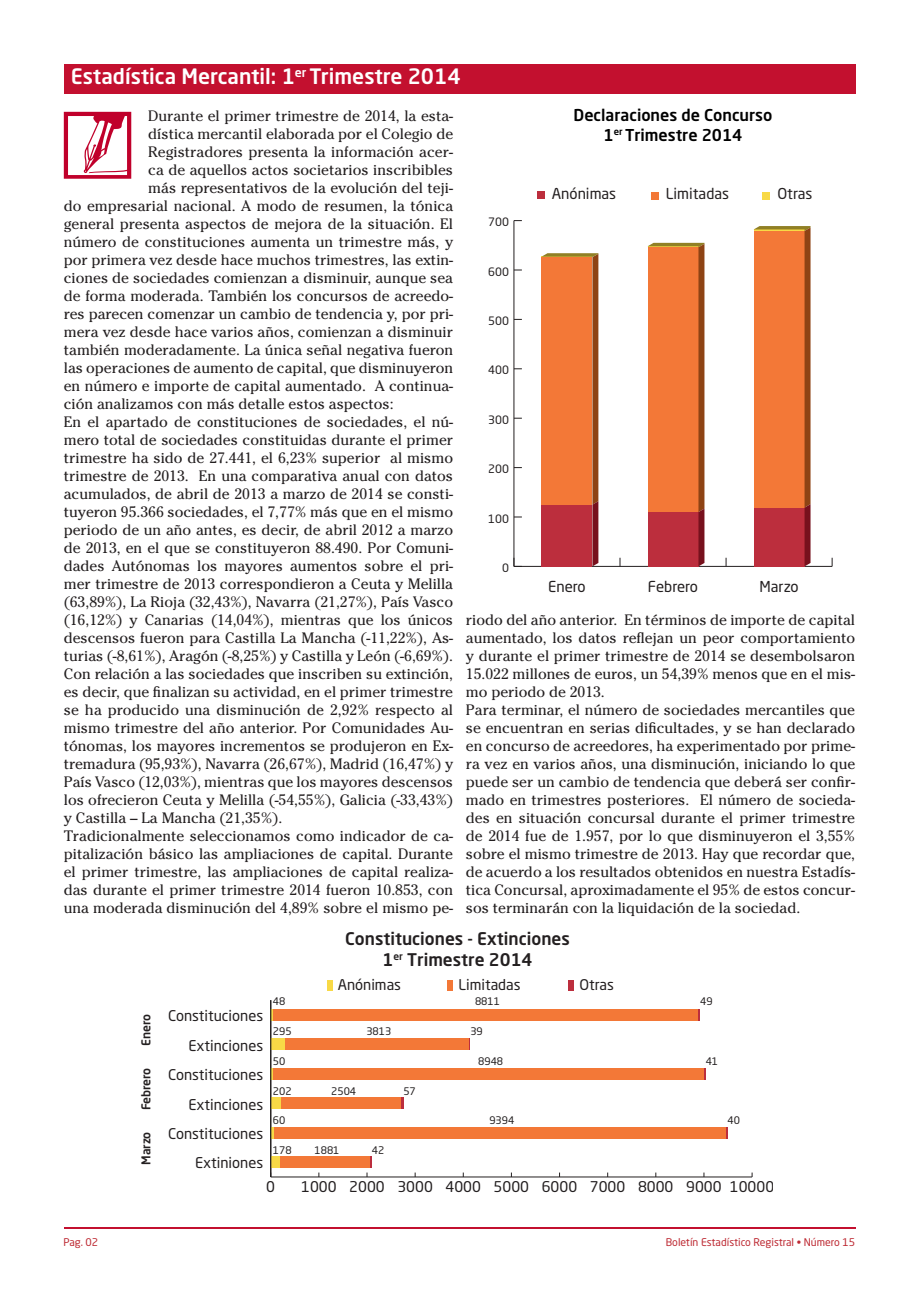
<style>
.page{position:relative;width:919px;height:1289px;background:#fff}
.page>*{position:absolute;margin:0;border:0;box-sizing:border-box;transform-origin:0 0}
.Cuerpo{font:500 21px "Neo Sans Std";color:#fff}
.t1{font:500 17.25px/20.7px "Neo Sans Std";color:#231f20;text-align:center}
.t2{font:500 16.2px/19.4px "Neo Sans Std";color:#000;text-align:center}
.Cuerpo-2{font:15px/18px "Cheltenham Std";color:#231f20;text-align:justify}
.t3{font:14.85px "Neo Sans Std";color:#231f20}
.t4{font:14.7px "Neo Sans Std";color:#231f20}
.t5{font:500 12px "Neo Sans Std";letter-spacing:-.02em;color:#231f20}
.t6{font:11.4px "Neo Sans Std";color:#231f20}
.t7{font:10.5px "Neo Sans Std";color:#bd2a33}
.t8{font:10.35px "Neo Sans Std";color:#231f20}
</style>
<div class="page">
<hr style="left:271px;top:1176px;width:481px;height:1px;background:#231f20">
<div style="left:568px;top:980px;width:5px;height:10px;background:#bc2e3d"></div>
<svg style="left:697px;top:1009px;width:2px;height:11px"></svg>
<svg style="left:468px;top:1038px;width:2px;height:12px"></svg>
<svg style="left:703px;top:1068px;width:2px;height:11px"></svg>
<svg style="left:401px;top:1097px;width:2px;height:12px"></svg>
<svg style="left:725px;top:1127px;width:2px;height:11px"></svg>
<svg style="left:366px;top:1156px;width:6px;height:20px"></svg>
<div style="left:447px;top:980px;width:6px;height:10px;background:#f37837"></div>
<div style="left:273px;top:1008px;width:424px;height:12px;background:#f37837"></div>
<div style="left:285px;top:1038px;width:183px;height:12px;background:#f37837"></div>
<div style="left:273px;top:1067px;width:430px;height:12px;background:#f37837"></div>
<div style="left:280px;top:1097px;width:121px;height:12px;background:#f37837"></div>
<div style="left:273px;top:1126px;width:452px;height:12px;background:#f37837"></div>
<div style="left:279px;top:1156px;width:91px;height:12px;background:#f37837"></div>
<div style="left:327px;top:980px;width:5px;height:10px;background:#f8d946"></div>
<svg style="left:271px;top:1008px;width:12px;height:12px"></svg>
<div style="left:271px;top:1038px;width:14px;height:12px;background:#f8d946"></div>
<svg style="left:271px;top:1067px;width:12px;height:12px"></svg>
<div style="left:271px;top:1097px;width:9px;height:12px;background:#f8d946"></div>
<svg style="left:271px;top:1126px;width:12px;height:12px"></svg>
<div style="left:271px;top:1156px;width:8px;height:12px;background:#f8d946"></div>
<hr style="left:270px;top:1000px;width:1px;height:176px;background:#231f20">
<hr style="left:514px;top:566px;width:318px;height:1px;background:#231f20">
<hr style="left:513px;top:220px;width:1px;height:346px;background:#231f20">
<svg style="left:513px;top:557px;width:9px;height:10px"></svg>
<div style="left:762px;top:192px;width:7px;height:7px;background:#f8d946"></div>
<div style="left:651px;top:192px;width:7px;height:7px;background:#f37837"></div>
<div style="left:537px;top:192px;width:8px;height:7px;background:#bc2e3d"></div>
<svg style="left:647px;top:243px;width:57px;height:323px;background:#e06938"></svg>
<svg style="left:753px;top:226px;width:57px;height:340px;background:#e06938"></svg>
<svg style="left:541px;top:253px;width:57px;height:313px;background:#de6636"></svg>
<svg style="left:64px;top:112px;width:67px;height:67px"></svg>
<div style="left:64px;top:64px;width:791px;height:30px;background:#c3102f"></div>
<hr style="left:64px;top:1227px;width:791px;height:1px;background:#c3102f">
<p class="Cuerpo" style="left:71px;top:63px;width:391px">Estadística Mercantil: 1<sup>er</sup> Trimestre 2014</p>
<p class="Cuerpo-2" style="left:148px;top:107px;width:306px">Durante el primer trimestre de 2014, la esta-</p>
<p class="Cuerpo-2" style="left:148px;top:125px;width:306px">dística mercantil elaborada por el Colegio de</p>
<p class="Cuerpo-2" style="left:148px;top:143px;width:306px">Registradores presenta la información acer-</p>
<p class="Cuerpo-2" style="left:148px;top:161px;width:306px">ca de aquellos actos societarios inscribibles</p>
<p class="Cuerpo-2" style="left:148px;top:179px;width:306px">más representativos de la evolución del teji-</p>
<p class="Cuerpo-2" style="left:64px;top:197px;width:391px">do empresarial nacional. A modo de resumen, la tónica</p>
<p class="Cuerpo-2" style="left:64px;top:215px;width:391px">general presenta aspectos de mejora de la situación. El</p>
<p class="Cuerpo-2" style="left:64px;top:233px;width:391px">número de constituciones aumenta un trimestre más, y</p>
<p class="Cuerpo-2" style="left:64px;top:251px;width:391px">por primera vez desde hace muchos trimestres, las extin-</p>
<p class="Cuerpo-2" style="left:64px;top:269px;width:391px">ciones de sociedades comienzan a disminuir, aunque sea</p>
<p class="Cuerpo-2" style="left:64px;top:287px;width:391px">de forma moderada. También los concursos de acreedo-</p>
<p class="Cuerpo-2" style="left:64px;top:305px;width:391px">res parecen comenzar un cambio de tendencia y, por pri-</p>
<p class="Cuerpo-2" style="left:64px;top:323px;width:391px">mera vez desde hace varios años, comienzan a disminuir</p>
<p class="Cuerpo-2" style="left:64px;top:341px;width:391px">también moderadamente. La única señal negativa fueron</p>
<p class="Cuerpo-2" style="left:64px;top:359px;width:391px">las operaciones de aumento de capital, que disminuyeron</p>
<p class="Cuerpo-2" style="left:64px;top:377px;width:391px">en número e importe de capital aumentado. A continua-</p>
<p class="Cuerpo-2" style="left:64px;top:395px;width:331px">ción analizamos con más detalle estos aspectos:</p>
<p class="Cuerpo-2" style="left:64px;top:413px;width:391px">En el apartado de constituciones de sociedades, el nú&shy;mero total de sociedades constituidas durante el primer trimestre ha sido de 27.441, el 6,23% superior al mismo trimestre de 2013. En una comparativa anual con datos acumulados, de abril de 2013 a marzo de 2014 se consti&shy;tuyeron 95.366 sociedades, el 7,77% más que en el mismo periodo de un año antes, es decir, de abril 2012 a marzo de 2013, en el que se constituyeron 88.490. Por Comuni&shy;dades Autónomas los mayores aumentos sobre el pri&shy;mer trimestre de 2013 correspondieron a Ceuta y Melilla (63,89%), La Rioja (32,43%), Navarra (21,27%), País Vasco (16,12%) y Canarias (14,04%), mientras que los únicos descensos fueron para Castilla La Mancha (-11,22%), As&shy;turias (-8,61%), Aragón (-8,25%) y Castilla y León (-6,69%).</p>
<p class="Cuerpo-2" style="left:64px;top:665px;width:391px">Con relación a las sociedades que inscriben su extinción, es decir, que finalizan su actividad, en el primer trimestre se ha producido una disminución de 2,92% respecto al mismo trimestre del año anterior. Por Comunidades Au&shy;tónomas, los mayores incrementos se produjeron en Ex&shy;tremadura (95,93%), Navarra (26,67%), Madrid (16,47%) y País Vasco (12,03%), mientras que los mayores descensos los ofrecieron Ceuta y Melilla (-54,55%), Galicia (-33,43%) y Castilla – La Mancha (21,35%).</p>
<p class="Cuerpo-2" style="left:64px;top:827px;width:391px">Tradicionalmente seleccionamos como indicador de ca&shy;pitalización básico las ampliaciones de capital. Durante el primer trimestre, las ampliaciones de capital realiza&shy;das durante el primer trimestre 2014 fueron 10.853, con una moderada disminución del 4,89% sobre el mismo pe-</p>
<p class="t2" style="left:573px;top:105px;width:200px">Declaraciones de Concurso<br>1<sup>er</sup> Trimestre 2014</p>
<p class="t6" style="left:488px;top:215px;width:22px">700</p>
<p class="t6" style="left:488px;top:264px;width:22px">600</p>
<p class="t6" style="left:488px;top:314px;width:22px">500</p>
<p class="t6" style="left:488px;top:363px;width:22px">400</p>
<p class="t6" style="left:488px;top:412px;width:22px">300</p>
<p class="t6" style="left:488px;top:462px;width:22px">200</p>
<p class="t6" style="left:488px;top:511px;width:22px">100</p>
<p class="t6" style="left:502px;top:561px;width:8px">0</p>
<p class="t3" style="left:551px;top:184px;width:66px">Anónimas</p>
<p class="t3" style="left:666px;top:185px;width:65px">Limitadas</p>
<p class="t3" style="left:777px;top:185px;width:36px">Otras</p>
<p class="t3" style="left:548px;top:577px;width:39px">Enero</p>
<p class="t3" style="left:648px;top:577px;width:52px">Febrero</p>
<p class="t3" style="left:759px;top:577px;width:41px">Marzo</p>
<p class="Cuerpo-2" style="left:466px;top:611px;width:391px">riodo del año anterior. En términos de importe de capital aumentado, los datos reflejan un peor comportamiento y durante el primer trimestre de 2014 se desembolsaron 15.022 millones de euros, un 54,39% menos que en el mis&shy;mo periodo de 2013.</p>
<p class="Cuerpo-2" style="left:466px;top:701px;width:391px">Para terminar, el número de sociedades mercantiles que se encuentran en serias dificultades, y se han declarado en concurso de acreedores, ha experimentado por prime&shy;ra vez en varios años, una disminución, iniciando lo que puede ser un cambio de tendencia que deberá ser confir&shy;mado en trimestres posteriores. El número de socieda&shy;des en situación concursal durante el primer trimestre de 2014 fue de 1.957, por lo que disminuyeron el 3,55% sobre el mismo trimestre de 2013. Hay que recordar que, de acuerdo a los resultados obtenidos en nuestra Estadís&shy;tica Concursal, aproximadamente el 95% de estos concur&shy;sos terminarán con la liquidación de la sociedad.</p>
<p class="t1" style="left:345px;top:928px;width:226px">Constituciones - Extinciones<br>1<sup>er</sup> Trimestre 2014</p>
<p class="t7" style="left:63px;top:1235px;width:36px">Pag. 02</p>
<p class="t5" style="left:138px;top:1046px;width:34px;rotate:-90deg">Enero</p>
<p class="t5" style="left:138px;top:1110px;width:44px;rotate:-90deg">Febrero</p>
<p class="t5" style="left:138px;top:1164px;width:34px;rotate:-90deg">Marzo</p>
<p class="t4" style="left:168px;top:1006px;width:96px">Constituciones</p>
<p class="t4" style="left:188px;top:1036px;width:76px">Extinciones</p>
<p class="t4" style="left:168px;top:1065px;width:96px">Constituciones</p>
<p class="t4" style="left:188px;top:1095px;width:76px">Extinciones</p>
<p class="t4" style="left:168px;top:1124px;width:96px">Constituciones</p>
<p class="t4" style="left:195px;top:1153px;width:70px">Extiniones</p>
<p class="t8" style="left:273px;top:995px;width:14px">48</p>
<p class="t8" style="left:273px;top:1024px;width:20px">295</p>
<p class="t8" style="left:273px;top:1054px;width:14px">50</p>
<p class="t8" style="left:273px;top:1084px;width:20px">202</p>
<p class="t8" style="left:273px;top:1113px;width:14px">60</p>
<p class="t8" style="left:273px;top:1143px;width:20px">178</p>
<p class="t4" style="left:338px;top:975px;width:65px">Anónimas</p>
<p class="t4" style="left:458px;top:975px;width:64px">Limitadas</p>
<p class="t4" style="left:579px;top:975px;width:36px">Otras</p>
<p class="t8" style="left:366px;top:1024px;width:27px">3813</p>
<p class="t8" style="left:331px;top:1084px;width:27px">2504</p>
<p class="t8" style="left:314px;top:1143px;width:27px">1881</p>
<p class="t8" style="left:372px;top:1143px;width:14px">42</p>
<p class="t8" style="left:403px;top:1084px;width:14px">57</p>
<p class="t8" style="left:475px;top:995px;width:27px">8811</p>
<p class="t8" style="left:470px;top:1024px;width:14px">39</p>
<p class="t8" style="left:478px;top:1054px;width:27px">8948</p>
<p class="t8" style="left:489px;top:1113px;width:27px">9394</p>
<p class="t8" style="left:700px;top:995px;width:14px">49</p>
<p class="t8" style="left:705px;top:1054px;width:14px">41</p>
<p class="t8" style="left:727px;top:1113px;width:14px">40</p>
<p class="t4" style="left:266px;top:1177px;width:10px">0</p>
<p class="t4" style="left:301px;top:1177px;width:474px">1000 2000 3000 4000 5000 6000 7000 8000 9000 10000</p>
<p class="t7" style="left:665px;top:1235px;width:191px">Boletín Estadístico Registral • Número 15</p>
</div>
